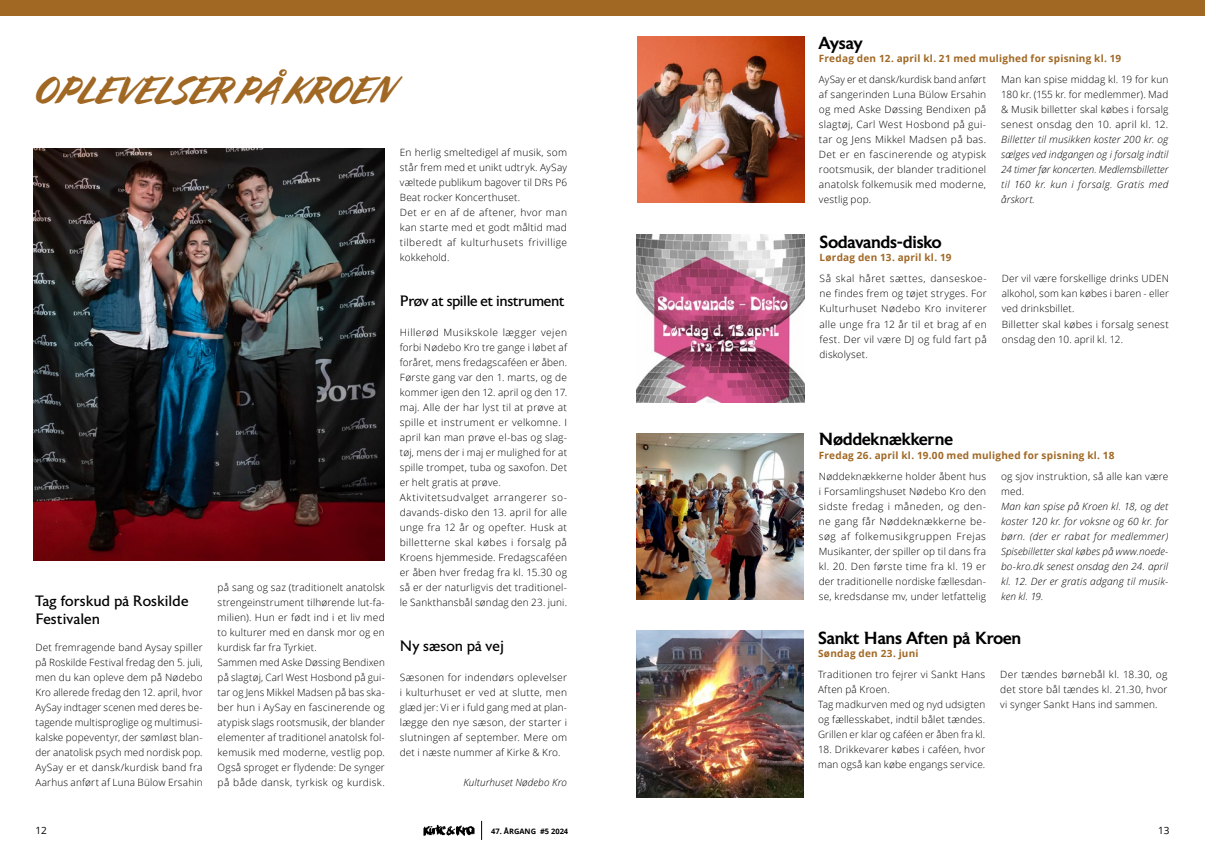
<style>
.page{position:relative;width:1205px;height:851px;background:#fff}
.page>*{position:absolute;margin:0;border:0;box-sizing:border-box;transform-origin:0 0}
.t1{font:37.5px "Cortado";letter-spacing:.005em;color:#a16824}
.t2{font:500 17.5px "Astoria";letter-spacing:-.015em;color:#000}
.t3{font:15px/18px "Astoria";color:#000}
.t4{font:15px "Astoria";letter-spacing:-.03em;color:#000}
.t5{font:300 10px/15px "Open Sans";letter-spacing:.02em;color:#000;text-align:justify}
.t6{font:italic 300 10px/15px "Open Sans";letter-spacing:.015em;color:#000;text-align:justify}
.t7{font:700 10px "Open Sans";letter-spacing:.025em;color:#a16824}
.t8{font:10px "Open Sans";color:#000}
.t9{font:700 7.5px "Open Sans";color:#000}
</style>
<div class="page">
<div style="left:0;top:0;width:1205px;height:16px;background:#a16824"></div>
<img style="left:637px;top:433px;width:166px;height:166px">
<img style="left:636px;top:630px;width:167px;height:167px">
<img style="left:637px;top:234px;width:167px;height:169px">
<img style="left:638px;top:36px;width:166px;height:167px">
<img style="left:34px;top:149px;width:351px;height:411px">
<svg style="left:481px;top:820px;width:1px;height:19px"></svg>
<img style="left:423px;top:824px;width:52px;height:12px">
<h1 class="t1" style="left:34px;top:68px;width:360px">OPLEVELSER PÅ KROEN</h1>
<h3 class="t3" style="left:35px;top:592px;width:155px">Tag forskud på Roskilde<br>Festivalen</h3>
<p class="t5" style="left:35px;top:639px;width:169px">Det fremragende band Aysay spiller på Roskilde Festival fredag den 5. juli, men du kan opleve dem på Nødebo Kro allerede fredag den 12. april, hvor AySay indtager scenen med deres be&shy;tagende multisproglige og multimusi&shy;kalske popeventyr, der sømløst blan&shy;der anatolisk psych med nordisk pop.<br>AySay er et dansk/kurdisk band fra Aarhus anført af Luna Bülow Ersahin</p>
<p class="t5" style="left:218px;top:579px;width:169px;text-align:left">på sang og saz (traditionelt anatolsk strengeinstrument tilhørende lut-fa&shy;milien). Hun er født ind i et liv med to kulturer med en dansk mor og en kurdisk far fra Tyrkiet.<br>Sammen med Aske Døssing Bendixen på slagtøj, Carl West Hosbond på gui&shy;tar og Jens Mikkel Madsen på bas ska&shy;ber hun i AySay en fascinerende og atypisk slags rootsmusik, der blander elementer af traditionel anatolsk fol&shy;kemusik med moderne, vestlig pop.<br>Også sproget er flydende: De synger på både dansk, tyrkisk og kurdisk.</p>
<p class="t5" style="left:400px;top:144px;width:169px;text-align:left">En herlig smeltedigel af musik, som står frem med et unikt udtryk. AySay væltede publikum bagover til DRs P6<br>Beat rocker Koncerthuset.<br>Det er en af de aftener, hvor man kan starte med et godt måltid mad tilberedt af kulturhusets frivillige kokkehold.</p>
<h3 class="t4" style="left:400px;top:292px;width:166px">Prøv at spille et instrument</h3>
<p class="t5" style="left:400px;top:324px;width:169px;text-align:left">Hillerød Musikskole lægger vejen forbi Nødebo Kro tre gange i løbet af foråret, mens fredagscaféen er åben.<br>Første gang var den 1. marts, og de kommer igen den 12. april og den 17. maj. Alle der har lyst til at prøve at spille et instrument er velkomne. I april kan man prøve el-bas og slag&shy;tøj, mens der i maj er mulighed for at spille trompet, tuba og saxofon. Det er helt gratis at prøve.<br>Aktivitetsudvalget arrangerer so&shy;davands-disko den 13. april for alle unge fra 12 år og opefter. Husk at billetterne skal købes i forsalg på Kroens hjemmeside. Fredagscaféen er åben hver fredag fra kl. 15.30 og så er der naturligvis det traditionel&shy;le Sankthansbål søndag den 23. juni.</p>
<h3 class="t3" style="left:400px;top:637px;width:106px">Ny sæson på vej</h3>
<p class="t5" style="left:400px;top:669px;width:169px">Sæsonen for indendørs oplevelser i kulturhuset er ved at slutte, men glæd jer: Vi er i fuld gang med at plan&shy;lægge den nye sæson, der starter i slutningen af september. Mere om det i næste nummer af Kirke &amp; Kro.</p>
<p class="t6" style="left:463px;top:774px;width:105px">Kulturhuset Nødebo Kro</p>
<h2 class="t2" style="left:819px;top:33px;width:45px">Aysay</h2>
<p class="t7" style="left:819px;top:52px;width:304px">Fredag den 12. april kl. 21 med mulighed for spisning kl. 19</p>
<p class="t5" style="left:819px;top:72px;width:169px">AySay er et dansk/kurdisk band anført af sangerinden Luna Bülow Ersahin og med Aske Døssing Bendixen på slagtøj, Carl West Hosbond på gui&shy;tar og Jens Mikkel Madsen på bas.<br>Det er en fascinerende og atypisk rootsmusik, der blander traditionel anatolsk folkemusik med moderne, vestlig pop.</p>
<p class="t5" style="left:1001px;top:72px;width:169px">Man kan spise middag kl. 19 for kun 180 kr. (155 kr. for medlemmer). Mad &amp; Musik billetter skal købes i forsalg senest onsdag den 10. april kl. 12.</p>
<p class="t6" style="left:1001px;top:132px;width:169px">Billetter til musikken koster 200 kr. og sælges ved indgangen og i forsalg indtil 24 timer før koncerten. Medlemsbilletter til 160 kr. kun i forsalg. Gratis med årskort.</p>
<h2 class="t2" style="left:819px;top:232px;width:124px">Sodavands-disko</h2>
<p class="t7" style="left:819px;top:251px;width:133px">Lørdag den 13. april kl. 19</p>
<p class="t5" style="left:819px;top:271px;width:169px">Så skal håret sættes, danseskoe&shy;ne findes frem og tøjet stryges. For Kulturhuset Nødebo Kro inviterer alle unge fra 12 år til et brag af en fest. Der vil være DJ og fuld fart på diskolyset.</p>
<p class="t5" style="left:1002px;top:271px;width:169px;text-align:left">Der vil være forskellige drinks UDEN alkohol, som kan købes i baren - eller ved drinksbillet.<br>Billetter skal købes i forsalg senest onsdag den 10. april kl. 12.</p>
<h2 class="t2" style="left:819px;top:430px;width:136px">Nøddeknækkerne</h2>
<p class="t7" style="left:819px;top:448px;width:297px">Fredag 26. april kl. 19.00 med mulighed for spisning kl. 18</p>
<p class="t5" style="left:819px;top:468px;width:169px">Nøddeknækkerne holder åbent hus i Forsamlingshuset Nødebo Kro den sidste fredag i måneden, og den&shy;ne gang får Nøddeknækkerne be&shy;søg af folkemusikgruppen Frejas Musikanter, der spiller op til dans fra kl. 20. Den første time fra kl. 19 er der traditionelle nordiske fællesdan&shy;se, kredsdanse mv, under letfattelig</p>
<p class="t5" style="left:1001px;top:468px;width:169px">og sjov instruktion, så alle kan være med.</p>
<p class="t6" style="left:1001px;top:498px;width:169px">Man kan spise på Kroen kl. 18, og det koster 120 kr. for voksne og 60 kr. for børn. (der er rabat for medlemmer)<br>Spisebilletter skal købes på www.noede&shy;bo-kro.dk senest onsdag den 24. april kl. 12. Der er gratis adgang til musik&shy;ken kl. 19.</p>
<h2 class="t2" style="left:818px;top:628px;width:205px">Sankt Hans Aften på Kroen</h2>
<p class="t7" style="left:818px;top:646px;width:102px">Søndag den 23. juni</p>
<p class="t5" style="left:818px;top:666px;width:169px;text-align:left">Traditionen tro fejrer vi Sankt Hans<br>Aften på Kroen.<br>Tag madkurven med og nyd udsigten og fællesskabet, indtil bålet tændes.<br>Grillen er klar og caféen er åben fra kl.</p>
<p class="t5" style="left:818px;top:741px;width:169px">18. Drikkevarer købes i caféen, hvor man også kan købe engangs service.</p>
<p class="t5" style="left:1000px;top:666px;width:169px">Der tændes børnebål kl. 18.30, og det store bål tændes kl. 21.30, hvor vi synger Sankt Hans ind sammen.</p>
<p class="t8" style="left:35px;top:823px;width:13px">12</p>
<p class="t9" style="left:491px;top:825px;width:79px">47. ÅRGANG #5 2024</p>
<p class="t8" style="left:1158px;top:823px;width:13px">13</p>
</div>
